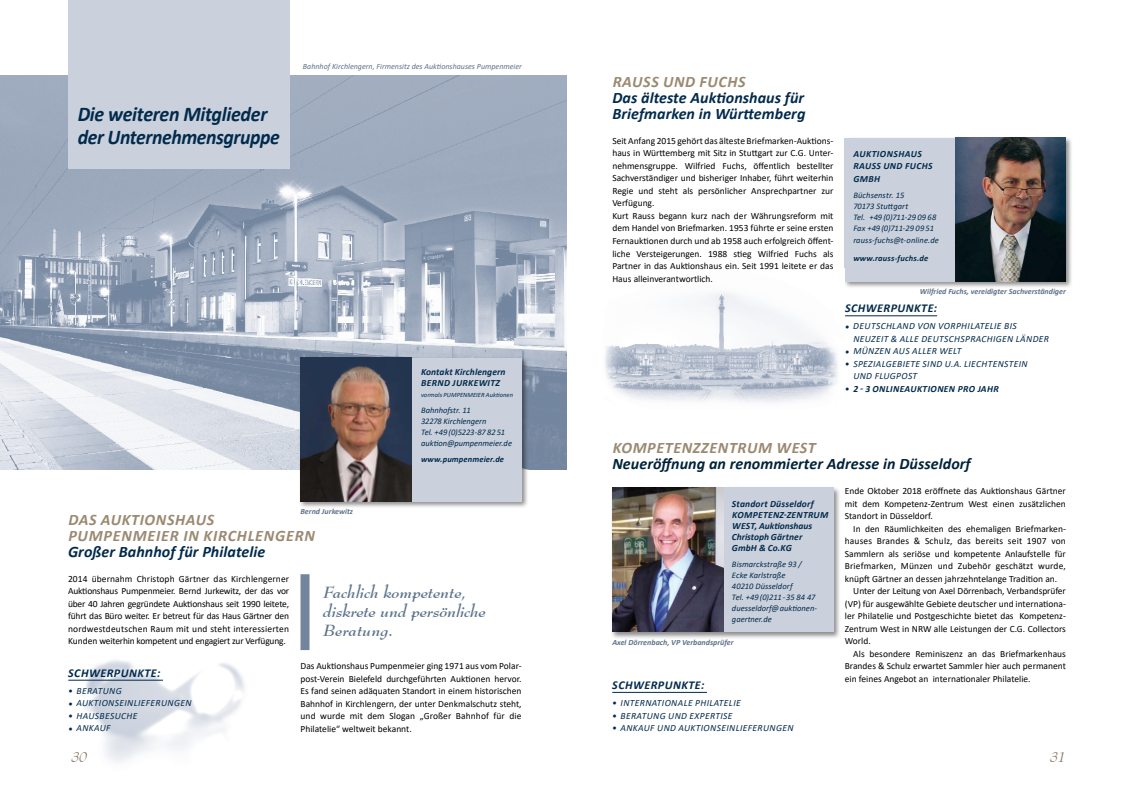
<style>
.page{position:relative;width:1134px;height:794px;background:#fff}
.page>*{position:absolute;margin:0;border:0;box-sizing:border-box;transform-origin:0 0}
.t1{font:italic 700 21px/23px "Calibri";letter-spacing:-.02em;color:#022a4c;scale:.95 1}
.t2{font:italic 700 16px/16px "Calibri";letter-spacing:.005em;color:#022a4c}
.t3{font:italic 700 16px "Calibri";letter-spacing:.04em;color:#9b8a71}
.t4{font:italic 700 16px/19.2px "Bernhard Modern BT";letter-spacing:.005em;color:#5c728a}
.t5{font:italic 700 16px "Calibri";letter-spacing:.005em;color:#002238}
.t6{font:italic 14px "Bernhard Modern BT";color:#7d6e58}
.t7{font:italic 700 12px "Calibri";letter-spacing:.04em;color:#022a4c}
.t8{font:9.5px/12.5px "Calibri";color:#000;text-align:justify}
.t9{font:italic 9.5px "Calibri";letter-spacing:.04em;color:#022a4c}
.t10{font:italic 700 9.5px/11px "Calibri";letter-spacing:.02em;color:#022a4c}
.t11{font:italic 700 9.5px "Calibri";letter-spacing:.04em;color:#022a4c}
.t12{font:italic 8.5px/11px "Calibri";color:#022a4c}
.t13{font:italic 700 8.5px "Calibri";letter-spacing:.02em;color:#022a4c}
.t14{font:italic 700 8px "Calibri";color:#5c728a}
.t15{font:italic 8px "Calibri";color:#5c728a}
.t16{font:italic 6.5px "Calibri";letter-spacing:.005em;color:#022a4c}
.s1{font-weight:400}
</style>
<div class="page">
<img style="left:0;top:75px;width:567px;height:394px">
<div style="left:843px;top:136px;width:230px;height:153px;background:#000;opacity:.45"></div>
<div style="left:845px;top:137px;width:221px;height:144px;background:#cad1dc"></div>
<img style="left:68px;top:660px;width:177px;height:102px">
<img style="left:605px;top:268px;width:240px;height:135px">
<div style="left:68px;top:0;width:221px;height:169px;background:#cad1dc"></div>
<hr style="left:68px;top:680px;width:95px;height:1px;background:#022a4c">
<hr style="left:845px;top:316px;width:92px;height:1px;background:#022a4c">
<hr style="left:612px;top:692px;width:95px;height:1px;background:#022a4c">
<div style="left:300px;top:574px;width:9px;height:76px;background:#72859d"></div>
<div style="left:299px;top:356px;width:230px;height:153px;background:#000;opacity:.45"></div>
<div style="left:300px;top:357px;width:222px;height:144px;background:#cad1dc"></div>
<img style="left:955px;top:137px;width:111px;height:144px">
<img style="left:300px;top:357px;width:111px;height:144px">
<div style="left:610px;top:486px;width:231px;height:153px;background:#000;opacity:.45"></div>
<div style="left:612px;top:488px;width:221px;height:144px;background:#cad1dc"></div>
<img style="left:612px;top:488px;width:111px;height:144px">
<h1 class="t1" style="left:78px;top:101px;width:214px">Die weiteren Mitglieder der Unternehmensgruppe</h1>
<p class="t15" style="left:303px;top:61px;width:221px">Bahnhof Kirchlengern, Firmensitz des Auktionshauses Pumpenmeier</p>
<p class="t10" style="left:421px;top:366px;width:86px">Kontakt Kirchlengern<br>Bernd Jurkew</p>
<p class="t10" style="left:488px;top:377px;width:9px">itz</p>
<p class="t16" style="left:421px;top:390px;width:94px">vormals PUMPENMEIER Auktionen</p>
<p class="t12" style="left:421px;top:404px;width:93px">Bahnhofstr. 11<br>32278 Kirchlengern<br>Tel. +49 (0)5223-87 82 51 auktion@pumpenmeier.de</p>
<p class="t13" style="left:421px;top:453px;width:85px">www.pumpenmeier.de</p>
<p class="t14" style="left:300px;top:506px;width:54px">Bernd Jurkewitz</p>
<h2 class="t3" style="left:68px;top:508px;width:11px">das</h2>
<h2 class="t3" style="left:101px;top:508px;width:66px">Auktionshaus</h2>
<h2 class="t3" style="left:68px;top:524px;width:22px">Pump</h2>
<h2 class="t3" style="left:113px;top:524px;width:202px">enmeier in Kirchlengern</h2>
<h2 class="t2" style="left:68px;top:542px;width:199px">Großer Bahnhof für Philatelie</h2>
<p class="t8" style="left:68px;top:572px;width:223px">2014 übernahm Christoph Gärtner das Kirchlengerner Auktionshaus Pumpenmeier. Bernd Jurkewitz, der das vor über 40 Jahren gegründete Auktionshaus seit 1990 leitete, führt das Büro weiter. Er betreut für das Haus Gärtner den nordwestdeutschen Raum mit und steht interessierten Kunden weiterhin kompetent und engagiert zur Verfügung.</p>
<p class="t7" style="left:68px;top:664px;width:15px">Schwe</p>
<p class="t7" style="left:107px;top:664px;width:55px">rpunkte:</p>
<p class="t9" style="left:68px;top:684px;width:49px">• Beratung</p>
<p class="t9" style="left:68px;top:696px;width:124px">• Auktionseinlieferungen</p>
<p class="t9" style="left:68px;top:709px;width:71px">• Hausbesuche</p>
<p class="t9" style="left:68px;top:721px;width:44px">• Ankauf</p>
<h3 class="t6" style="left:72px;top:748px;width:17px">30</h3>
<h2 class="t4" style="left:323px;top:582px;width:164px">Fachlich kompetente, diskrete und persönliche<br>Beratung.</h2>
<p class="t8" style="left:300px;top:659px;width:223px">Das Auktionshaus Pumpenmeier ging 1971 aus vom Polar&shy;post-Verein Bielefeld durchgeführten Auktionen hervor.<br>Es fand seinen adäquaten Standort in einem historischen Bahnhof in Kirchlengern, der unter Denkmalschutz steht, und wurde mit dem Slogan „Großer Bahnhof für die Philatelie“ weltweit bekannt.</p>
<h2 class="t3" style="left:613px;top:70px;width:30px">Rauss</h2>
<h2 class="t3" style="left:663px;top:70px;width:55px">und Fuchs</h2>
<h2 class="t2" style="left:612px;top:89px;width:195px">Das älteste Auktionshaus für<br>Briefmarken in Württemberg</h2>
<p class="t8" style="left:612px;top:134px;width:223px;text-align:left">Seit Anfang 2015 gehört das älteste Briefmarken-Auktions&shy;haus in Württemberg mit Sitz in Stuttgart zur C.G. Unter&shy;nehmensgruppe. Wilfried Fuchs, öffentlich bestellter Sachverständiger und bisheriger Inhaber, führt weiterhin Regie und steht als persönlicher Ansprechpartner zur Verfügung.<br>Kurt Rauss begann kurz nach der Währungsreform mit dem Handel von Briefmarken. 1953 führte er seine ersten Fernauktionen durch und ab 1958 auch erfolgreich öffent&shy;liche Versteigerungen. 1988 stieg Wilfried Fuchs als Partner in das Auktionshaus ein. Seit 1991 leitete er das Haus alleinverantwortlich.</p>
<p class="t10" style="left:853px;top:147px;width:41px;line-height:12.5px">Auktionshaus<br>Rauss</p>
<p class="t10" style="left:883px;top:160px;width:33px">und Fuchs</p>
<p class="t10" style="left:853px;top:173px;width:28px">GmBH</p>
<p class="t12" style="left:853px;top:189px;width:85px">Büchsenstr. 15<br>70173 Stuttgart<br>Tel. +49 (0)711-29 09 68<br>Fax +49 (0)711-29 09 51</p>
<p class="t12" style="left:853px;top:234px;width:87px">rauss-fuchs@t-online.de</p>
<p class="t13" style="left:853px;top:252px;width:77px">www.rauss-fuchs.de</p>
<p class="t14" style="left:920px;top:286px;width:148px">Wilfried Fuchs, vereidigter Sachverständiger</p>
<p class="t7" style="left:845px;top:300px;width:15px">Schwe</p>
<p class="t7" style="left:883px;top:300px;width:55px">rpunkte:</p>
<p class="t9" style="left:845px;top:319px;width:22px">• Deutschland</p>
<p class="t9" style="left:917px;top:319px;width:7px">von</p>
<p class="t9" style="left:938px;top:319px;width:13px">Vorph</p>
<p class="t9" style="left:967px;top:319px;width:9px">ilatel</p>
<p class="t9" style="left:994px;top:319px;width:23px">ie bis</p>
<p class="t9" style="left:853px;top:332px;width:13px">Neuze</p>
<p class="t9" style="left:881px;top:332px;width:47px">it &amp; Alle deutschsprach</p>
<p class="t9" style="left:993px;top:332px;width:10px">igen</p>
<p class="t9" style="left:1016px;top:332px;width:17px">Länder</p>
<p class="t9" style="left:845px;top:344px;width:30px">• Münzen</p>
<p class="t9" style="left:893px;top:344px;width:7px">aus</p>
<p class="t9" style="left:912px;top:344px;width:6px">aller</p>
<p class="t9" style="left:939px;top:344px;width:15px">Welt</p>
<p class="t9" style="left:845px;top:357px;width:38px">• Spezialgeb</p>
<p class="t9" style="left:903px;top:357px;width:9px">iete</p>
<p class="t9" style="left:923px;top:357px;width:55px">sind u.a. Liechtenste</p>
<p class="t9" style="left:1019px;top:357px;width:9px">in</p>
<p class="t9" style="left:845px;top:369px;width:8px">und</p>
<p class="t9" style="left:875px;top:369px;width:12px">Flugpost</p>
<p class="t10" style="left:845px;top:383px;width:67px"><span class="s1">•</span> 2 - 3 Onlineauk</p>
<p class="t11" style="left:923px;top:382px;width:78px">tionen pro Jahr</p>
<h2 class="t3" style="left:613px;top:436px;width:205px">Kompetenzzentrum West</h2>
<h2 class="t5" style="left:612px;top:452px;width:360px">Neueröffnung an renommierter Adresse in Düsseldorf</h2>
<p class="t10" style="left:732px;top:498px;width:90px">Standort Düsseldorf<br>Kompetenz-zentrum<br>West, Auktionshaus<br>Christoph Gärtner<br>GmbH &amp; Co.KG</p>
<p class="t12" style="left:732px;top:558px;width:86px">Bismarckstraße 93 /<br>Ecke Karlstraße<br>40210 Düsseldorf<br>Tel. +49(0)211-35 84 47 duesseldorf@auktionen&shy;gaertner.de</p>
<p class="t14" style="left:612px;top:636px;width:123px">Axel Dörrenbach, VP Verbandsprüfer</p>
<p class="t7" style="left:612px;top:676px;width:15px">Schwe</p>
<p class="t7" style="left:651px;top:676px;width:55px">rpunkte:</p>
<p class="t9" style="left:612px;top:696px;width:11px">• Internat</p>
<p class="t9" style="left:662px;top:696px;width:10px">ionale</p>
<p class="t9" style="left:695px;top:696px;width:20px">Philatel</p>
<p class="t9" style="left:733px;top:696px;width:9px">ie</p>
<p class="t9" style="left:612px;top:709px;width:21px">• Beratung</p>
<p class="t9" style="left:668px;top:709px;width:7px">und</p>
<p class="t9" style="left:689px;top:709px;width:17px">Expert</p>
<p class="t9" style="left:720px;top:709px;width:9px">ise</p>
<p class="t9" style="left:612px;top:721px;width:22px">• Ankauf</p>
<p class="t9" style="left:657px;top:721px;width:7px">und</p>
<p class="t9" style="left:678px;top:721px;width:32px">Auktionse</p>
<p class="t9" style="left:726px;top:721px;width:23px">inl ieferungen</p>
<p class="t8" style="left:845px;top:484px;width:223px">Ende Oktober 2018 eröffnete das Auktionshaus Gärtner mit dem Kompetenz-Zentrum West einen zusätzlichen Standort in Düsseldorf.</p>
<p class="t8" style="left:853px;top:522px;width:214px">In den Räumlichkeiten des ehemaligen Briefmarken-</p>
<p class="t8" style="left:845px;top:534px;width:223px">hauses Brandes &amp; Schulz, das bereits seit 1907 von</p>
<p class="t8" style="left:845px;top:547px;width:223px">Sammlern als seriöse und kompetente Anlaufstelle für</p>
<p class="t8" style="left:845px;top:559px;width:223px">Briefmarken, Münzen und Zubehör geschätzt wurde,</p>
<p class="t8" style="left:845px;top:572px;width:214px">knüpft Gärtner an dessen jahrzehntelange Tradition an.</p>
<p class="t8" style="left:853px;top:584px;width:214px">Unter der Leitung von Axel Dörrenbach, Verbandsprüfer</p>
<p class="t8" style="left:845px;top:597px;width:223px">(VP) für ausgewählte Gebiete deutscher und internationa-</p>
<p class="t8" style="left:845px;top:609px;width:223px">ler Philatelie und Postgeschichte bietet das Kompetenz-</p>
<p class="t8" style="left:845px;top:622px;width:223px">Zentrum West in NRW alle Leistungen der C.G. Collectors</p>
<p class="t8" style="left:845px;top:634px;width:27px">World.</p>
<p class="t8" style="left:853px;top:647px;width:214px">Als besondere Reminiszenz an das Briefmarkenhaus</p>
<p class="t8" style="left:845px;top:659px;width:223px">Brandes &amp; Schulz erwartet Sammler hier auch permanent</p>
<p class="t8" style="left:845px;top:672px;width:187px">ein feines Angebot an internationaler Philatelie.</p>
<h3 class="t6" style="left:1050px;top:748px;width:17px">31</h3>
</div>
